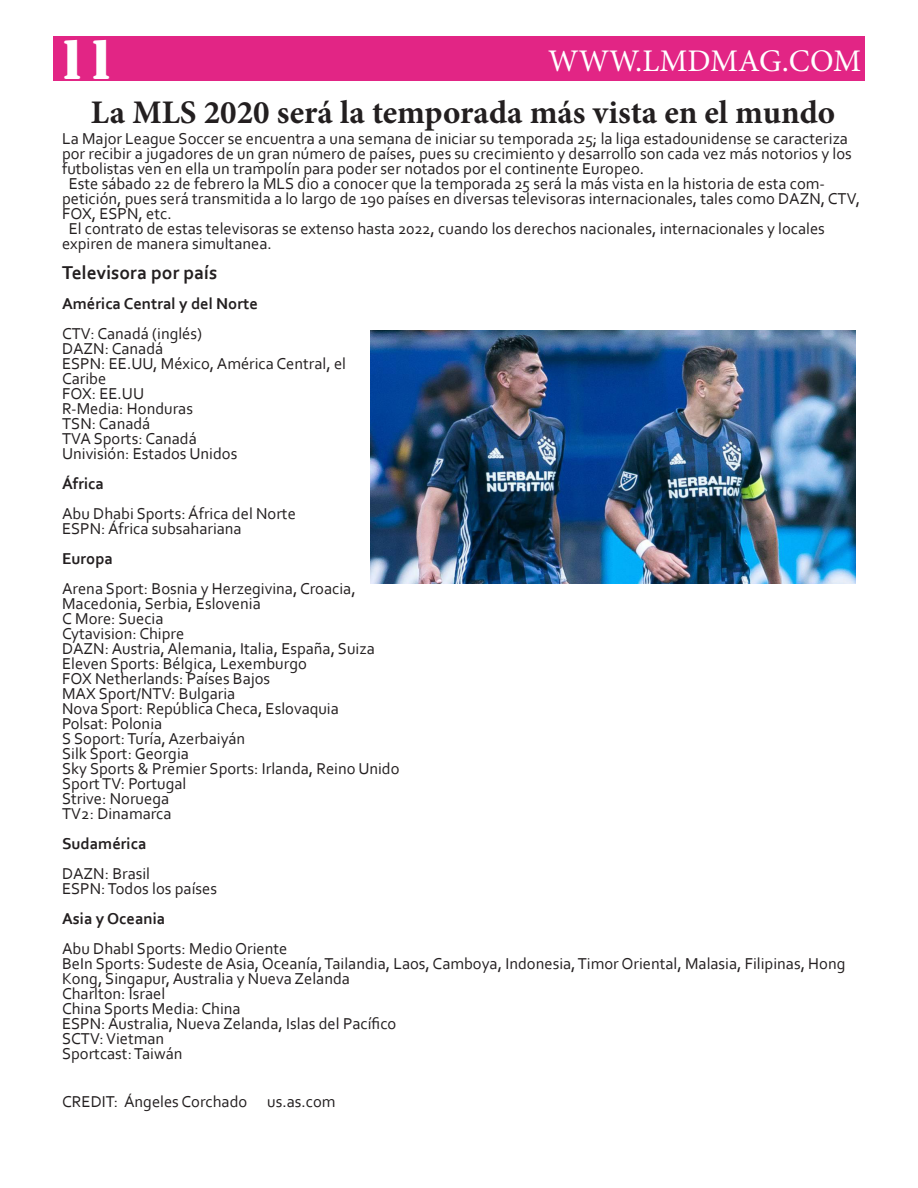
<style>
.page{position:relative;width:918px;height:1188px;background:#fff}
.page>*{position:absolute;margin:0;border:0;box-sizing:border-box;transform-origin:0 0}
.t1{font:52.35px "Stencil Std";color:#fff;scale:.88 1}
.t2{font:700 33px "Minion Pro";color:#231f20}
.t3{font:31.5px "Minion Pro";color:#fff}
.t4{font:700 19.5px "Corbel";color:#231f20}
.t5{font:16.5px/15px "Corbel";color:#231f20}
.t6{font:700 16.5px "Corbel";color:#231f20}
</style>
<div class="page">
<img style="left:371px;top:330px;width:484px;height:253px">
<div style="left:53px;top:37px;width:812px;height:44px;background:#e22585"></div>
<h1 class="t1" style="left:58px;top:26px;width:67px">11</h1>
<h3 class="t3" style="left:548px;top:40px;width:315px">WWW.LMDMAG.COM</h3>
<h2 class="t2" style="left:91px;top:90px;width:746px">La MLS 2020 será la temporada más vista en el mundo</h2>
<p class="t5" style="left:62px;top:131px;width:787px">La Major League Soccer se encuentra a una semana de iniciar su temporada 25; la liga estadounidense se caracteriza</p>
<p class="t5" style="left:62px;top:146px;width:791px">por recibir a jugadores de un gran número de países, pues su crecimiento y desarrollo son cada vez más notorios y los</p>
<p class="t5" style="left:62px;top:161px;width:584px">futbolistas ven en ella un trampolín para poder ser notados por el continente Europeo.</p>
<p class="t5" style="left:69px;top:176px;width:758px">Este sábado 22 de febrero la MLS dio a conocer que la temporada 25 será la más vista en la historia de esta com-</p>
<p class="t5" style="left:62px;top:191px;width:799px">petición, pues será transmitida a lo largo de 190 países en diversas televisoras internacionales, tales como DAZN, CTV,</p>
<p class="t5" style="left:62px;top:206px;width:111px">FOX, ESPN, etc.</p>
<p class="t5" style="left:69px;top:221px;width:758px">El contrato de estas televisoras se extenso hasta 2022, cuando los derechos nacionales, internacionales y locales</p>
<p class="t5" style="left:62px;top:236px;width:211px">expiren de manera simultanea.</p>
<p class="t4" style="left:62px;top:260px;width:157px">Televisora por país</p>
<p class="t6" style="left:62px;top:293px;width:197px">América Central y del Norte</p>
<p class="t5" style="left:62px;top:326px;width:285px">CTV: Canadá (inglés)<br>DAZN: Canadá<br>ESPN: EE.UU, México, América Central, el<br>Caribe<br>FOX: EE.UU<br>R-Media: Honduras<br>TSN: Canadá<br>TVA Sports: Canadá<br>Univisión: Estados Unidos</p>
<p class="t6" style="left:62px;top:473px;width:43px">África</p>
<p class="t5" style="left:62px;top:506px;width:235px">Abu Dhabi Sports: África del Norte<br>ESPN: África subsahariana</p>
<p class="t6" style="left:62px;top:548px;width:52px">Europa</p>
<p class="t5" style="left:62px;top:581px;width:339px">Arena Sport: Bosnia y Herzegivina, Croacia,<br>Macedonia, Serbia, Eslovenia<br>C More: Suecia<br>Cytavision: Chipre<br>DAZN: Austria, Alemania, Italia, España, Suiza<br>Eleven Sports: Bélgica, Lexemburgo<br>FOX Netherlands: Países Bajos<br>MAX Sport/NTV: Bulgaria<br>Nova Sport: República Checa, Eslovaquia<br>Polsat: Polonia<br>S Soport: Turía, Azerbaiyán<br>Silk Sport: Georgia<br>Sky Sports &amp; Premier Sports: Irlanda, Reino Unido<br>Sport TV: Portugal<br>Strive: Noruega<br>TV2: Dinamarca</p>
<p class="t6" style="left:62px;top:833px;width:86px">Sudamérica</p>
<p class="t5" style="left:62px;top:866px;width:156px">DAZN: Brasil<br>ESPN: Todos los países</p>
<p class="t6" style="left:62px;top:908px;width:105px">Asia y Oceania</p>
<p class="t5" style="left:62px;top:941px;width:785px">Abu DhabI Sports: Medio Oriente<br>BeIn Sports: Sudeste de Asia, Oceanía, Tailandia, Laos, Camboya, Indonesia, Timor Oriental, Malasia, Filipinas, Hong Kong, Singapur, Australia y Nueva Zelanda<br>Charlton: Israel<br>China Sports Media: China<br>ESPN: Australia, Nueva Zelanda, Islas del Pacífico<br>SCTV: Vietman<br>Sportcast: Taiwán</p>
<p class="t5" style="left:62px;top:1094px;width:275px">CREDIT: Ángeles Corchado us.as.com</p>
</div>
